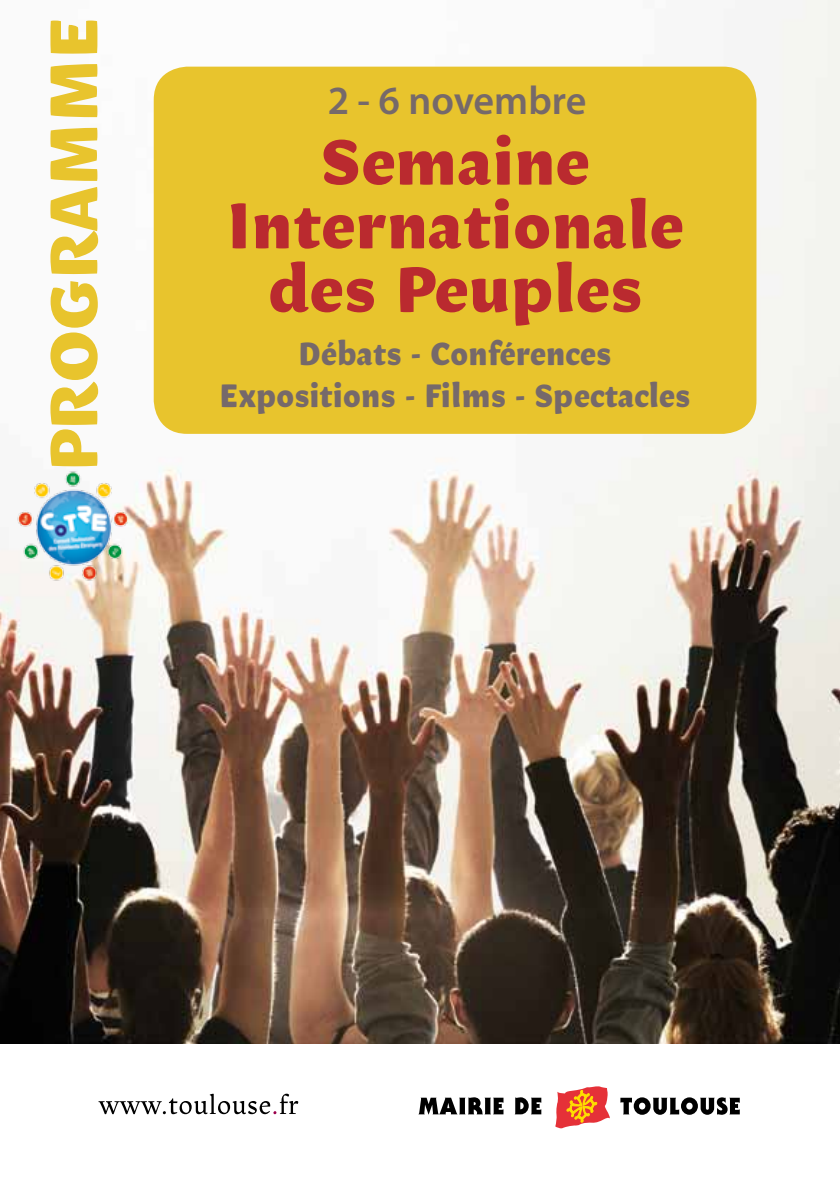
<style>
.page{position:relative;width:840px;height:1191px;background:#fff}
.page>*{position:absolute;margin:0;border:0;box-sizing:border-box;transform-origin:0 0}
.t1{font:73px "Garonne Titrage Gras";letter-spacing:-.005em;color:#e8c42d;scale:1.08 1}
.t2{font:70.2px/63.8px "Garonne Titrage Gras";letter-spacing:-.005em;color:#ba2a2f;text-align:center;scale:1.08 1}
.t3{font:600 40.2px "Myriad Pro";color:#76696a}
.t4{font:35.4px/42.4px "Garonne Titrage Gras";letter-spacing:-.01em;color:#76696a;text-align:center}
</style>
<div class="page">
<img style="left:0;top:0;width:839px;height:1043px">
<img style="left:16px;top:469px;width:114px;height:114px">
<svg style="left:555px;top:1086px;width:54px;height:42px"></svg>
<svg style="left:620px;top:1097px;width:119px;height:17px"></svg>
<svg style="left:515px;top:1097px;width:26px;height:17px"></svg>
<svg style="left:418px;top:1097px;width:85px;height:17px"></svg>
<svg style="left:98px;top:1093px;width:200px;height:21px"></svg>
<div style="left:154px;top:67px;width:602px;height:367px;background:#e8c42d;border-radius:33px"></div>
<h1 class="t1" style="left:38px;top:471px;width:421px;rotate:-90deg">PROGRAMME</h1>
<p class="t3" style="left:327px;top:75px;width:260px">2 - 6 novembre</p>
<h2 class="t2" style="left:226px;top:133px;width:425px">Semaine<br>Internationale des Peuples</h2>
<p class="t4" style="left:219px;top:334px;width:472px">Débats - Conférences<br>Expositions - Films - Spectacles</p>
</div>
